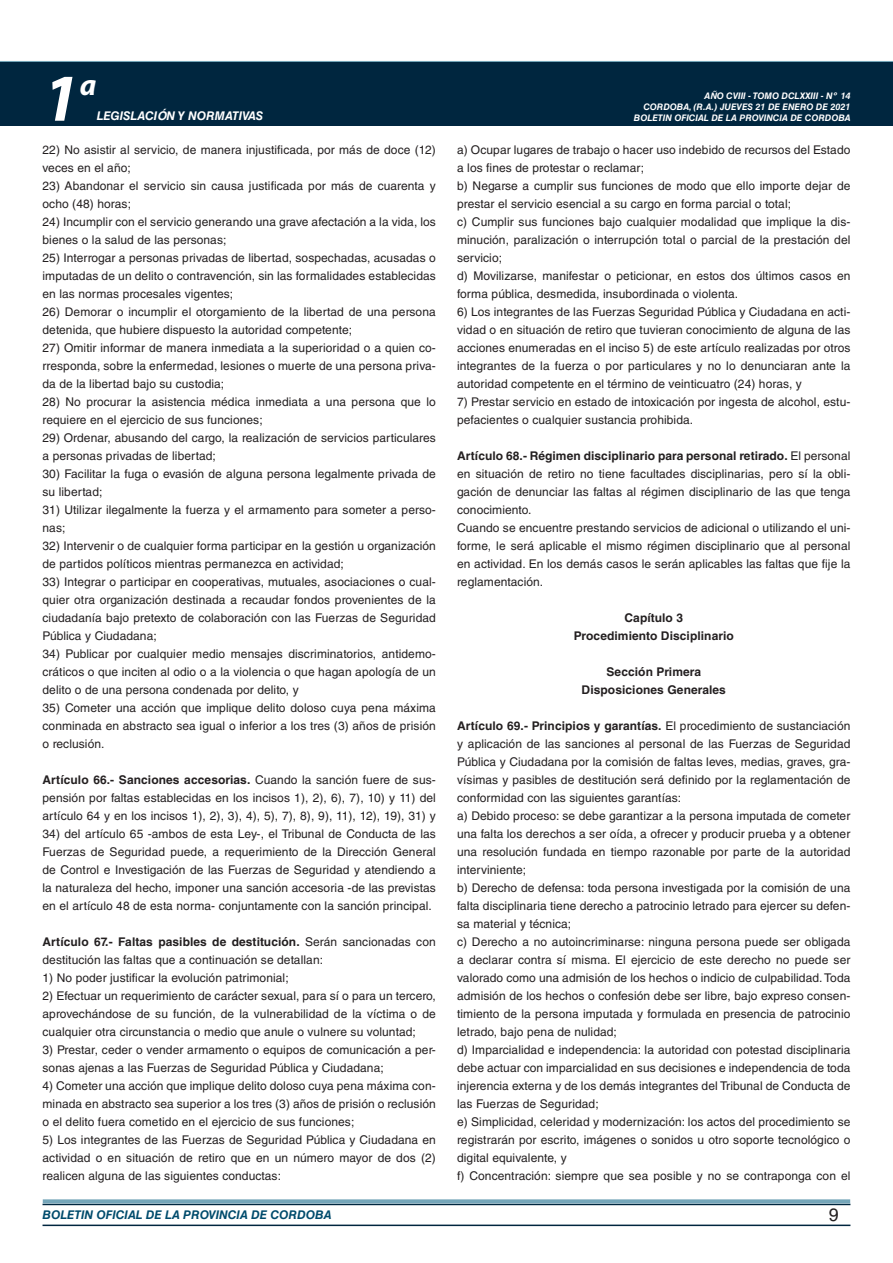
<style>
.page{position:relative;width:893px;height:1263px;background:#fff}
.page>*{position:absolute;margin:0;border:0;box-sizing:border-box;transform-origin:0 0}
.t1{font:italic 700 67.5px "Myriad Pro";color:#fff}
.t2{font:italic 700 30px "Myriad Pro";color:#fff}
.t3{font:18px "Helvetica LT Std";color:#231f20}
.t4{font:12px/18px "Helvetica LT Std";letter-spacing:.005em;color:#231f20}
.t5{font:700 12px/18px "Helvetica LT Std";letter-spacing:.005em;color:#231f20;text-align:center}
.t6{font:italic 700 12px "Helvetica LT Std";color:#004b6c}
.t7{font:italic 700 12px "Helvetica LT Std";color:#fff}
.t8{font:italic 700 9px/10.8px "Helvetica LT Std";color:#fff;text-align:right}
.s1{font-weight:700}
</style>
<div class="page">
<div style="left:0;top:61px;width:893px;height:6px;background:#73a5b8"></div>
<div style="left:0;top:62px;width:893px;height:64px;background:#00263f"></div>
<hr style="left:43px;top:1224px;width:807px;height:2px;background:#00263f">
<div style="left:42px;top:1198px;width:809px;height:8px;background:#fff;opacity:.75"></div>
<h1 class="t1" style="left:43px;top:54px;width:38px">1</h1>
<h2 class="t2" style="left:80px;top:66px;width:18px">a</h2>
<p class="t7" style="left:97px;top:109px;width:168px">LEGISLACIÓN Y NORMATIVAS</p>
<p class="t4" style="left:43px;top:141px;width:395px">22) No asistir al servicio, de manera injustificada, por más de doce (12) veces en el año;</p>
<p class="t4" style="left:43px;top:177px;width:395px">23) Abandonar el servicio sin causa justificada por más de cuarenta y ocho (48) horas;</p>
<p class="t4" style="left:43px;top:213px;width:395px">24) Incumplir con el servicio generando una grave afectación a la vida, los bienes o la salud de las personas;</p>
<p class="t4" style="left:43px;top:249px;width:395px;text-align:justify">25) Interrogar a personas privadas de libertad, sospechadas, acusadas o imputadas de un delito o contravención, sin las formalidades establecidas en las normas procesales vigentes;</p>
<p class="t4" style="left:43px;top:303px;width:395px">26) Demorar o incumplir el otorgamiento de la libertad de una persona detenida, que hubiere dispuesto la autoridad competente;</p>
<p class="t4" style="left:43px;top:339px;width:395px;text-align:justify">27) Omitir informar de manera inmediata a la superioridad o a quien co&shy;rresponda, sobre la enfermedad, lesiones o muerte de una persona priva&shy;da de la libertad bajo su custodia;</p>
<p class="t4" style="left:43px;top:393px;width:395px">28) No procurar la asistencia médica inmediata a una persona que lo requiere en el ejercicio de sus funciones;</p>
<p class="t4" style="left:43px;top:429px;width:395px">29) Ordenar, abusando del cargo, la realización de servicios particulares a personas privadas de libertad;</p>
<p class="t4" style="left:43px;top:465px;width:395px">30) Facilitar la fuga o evasión de alguna persona legalmente privada de su libertad;</p>
<p class="t4" style="left:43px;top:501px;width:395px">31) Utilizar ilegalmente la fuerza y el armamento para someter a perso&shy;nas;</p>
<p class="t4" style="left:43px;top:537px;width:395px">32) Intervenir o de cualquier forma participar en la gestión u organización de partidos políticos mientras permanezca en actividad;</p>
<p class="t4" style="left:43px;top:573px;width:395px;text-align:justify">33) Integrar o participar en cooperativas, mutuales, asociaciones o cual&shy;quier otra organización destinada a recaudar fondos provenientes de la ciudadanía bajo pretexto de colaboración con las Fuerzas de Seguridad Pública y Ciudadana;</p>
<p class="t4" style="left:43px;top:645px;width:395px;text-align:justify">34) Publicar por cualquier medio mensajes discriminatorios, antidemo&shy;cráticos o que inciten al odio o a la violencia o que hagan apología de un delito o de una persona condenada por delito, y</p>
<p class="t4" style="left:43px;top:699px;width:395px;text-align:justify">35) Cometer una acción que implique delito doloso cuya pena máxima conminada en abstracto sea igual o inferior a los tres (3) años de prisión o reclusión.</p>
<p class="t4" style="left:43px;top:771px;width:395px;text-align:justify"><span class="s1">Artículo 66.- Sanciones accesorias.</span> Cuando la sanción fuere de sus&shy;pensión por faltas establecidas en los incisos 1), 2), 6), 7), 10) y 11) del artículo 64 y en los incisos 1), 2), 3), 4), 5), 7), 8), 9), 11), 12), 19), 31) y</p>
<p class="t4" style="left:43px;top:825px;width:395px;text-align:justify">34) del artículo 65 -ambos de esta Ley-, el Tribunal de Conducta de las Fuerzas de Seguridad puede, a requerimiento de la Dirección General de Control e Investigación de las Fuerzas de Seguridad y atendiendo a la naturaleza del hecho, imponer una sanción accesoria -de las previstas en el artículo 48 de esta norma- conjuntamente con la sanción principal.</p>
<p class="t4" style="left:43px;top:933px;width:395px"><span class="s1">Artículo 67.- Faltas pasibles de destitución.</span> Serán sancionadas con destitución las faltas que a continuación se detallan:</p>
<p class="t4" style="left:43px;top:969px;width:248px">1) No poder justificar la evolución patrimonial;</p>
<p class="t4" style="left:43px;top:987px;width:395px;text-align:justify">2) Efectuar un requerimiento de carácter sexual, para sí o para un tercero, aprovechándose de su función, de la vulnerabilidad de la víctima o de cualquier otra circunstancia o medio que anule o vulnere su voluntad;</p>
<p class="t4" style="left:43px;top:1041px;width:395px">3) Prestar, ceder o vender armamento o equipos de comunicación a per&shy;sonas ajenas a las Fuerzas de Seguridad Pública y Ciudadana;</p>
<p class="t4" style="left:43px;top:1077px;width:395px;text-align:justify">4) Cometer una acción que implique delito doloso cuya pena máxima con&shy;minada en abstracto sea superior a los tres (3) años de prisión o reclusión o el delito fuera cometido en el ejercicio de sus funciones;</p>
<p class="t4" style="left:43px;top:1131px;width:395px;text-align:justify">5) Los integrantes de las Fuerzas de Seguridad Pública y Ciudadana en actividad o en situación de retiro que en un número mayor de dos (2) realicen alguna de las siguientes conductas:</p>
<p class="t8" style="left:634px;top:91px;width:218px">AÑO CVIII - TOMO DCLXXIII - Nº 14<br>CORDOBA, (R.A.) JUEVES 21 DE ENERO DE 2021<br>BOLETIN OFICIAL DE LA PROVINCIA DE CORDOBA</p>
<p class="t4" style="left:457px;top:141px;width:395px">a) Ocupar lugares de trabajo o hacer uso indebido de recursos del Estado a los fines de protestar o reclamar;<br>b) Negarse a cumplir sus funciones de modo que ello importe dejar de prestar el servicio esencial a su cargo en forma parcial o total;<br>c) Cumplir sus funciones bajo cualquier modalidad que implique la dis&shy;minución, paralización o interrupción total o parcial de la prestación del servicio;<br>d) Movilizarse, manifestar o peticionar, en estos dos últimos casos en forma pública, desmedida, insubordinada o violenta.</p>
<p class="t4" style="left:457px;top:303px;width:395px;text-align:justify">6) Los integrantes de las Fuerzas Seguridad Pública y Ciudadana en acti&shy;vidad o en situación de retiro que tuvieran conocimiento de alguna de las acciones enumeradas en el inciso 5) de este artículo realizadas por otros integrantes de la fuerza o por particulares y no lo denunciaran ante la autoridad competente en el término de veinticuatro (24) horas, y</p>
<p class="t4" style="left:457px;top:393px;width:395px">7) Prestar servicio en estado de intoxicación por ingesta de alcohol, estu&shy;pefacientes o cualquier sustancia prohibida.</p>
<p class="t4" style="left:457px;top:447px;width:395px"><span class="s1">Artículo 68.- Régimen disciplinario para personal retirado.</span> El personal en situación de retiro no tiene facultades disciplinarias, pero sí la obli&shy;gación de denunciar las faltas al régimen disciplinario de las que tenga conocimiento.<br>Cuando se encuentre prestando servicios de adicional o utilizando el uni&shy;forme, le será aplicable el mismo régimen disciplinario que al personal en actividad. En los demás casos le serán aplicables las faltas que fije la reglamentación.</p>
<p class="t5" style="left:574px;top:608px;width:161px">Capítulo 3<br>Procedimiento Disciplinario</p>
<p class="t5" style="left:582px;top:662px;width:146px">Sección Primera<br>Disposiciones Generales</p>
<p class="t4" style="left:457px;top:717px;width:395px"><span class="s1">Artículo 69.- Principios y garantías.</span> El procedimiento de sustanciación y aplicación de las sanciones al personal de las Fuerzas de Seguridad Pública y Ciudadana por la comisión de faltas leves, medias, graves, gra&shy;vísimas y pasibles de destitución será definido por la reglamentación de conformidad con las siguientes garantías:<br>a) Debido proceso: se debe garantizar a la persona imputada de cometer una falta los derechos a ser oída, a ofrecer y producir prueba y a obtener una resolución fundada en tiempo razonable por parte de la autoridad interviniente;<br>b) Derecho de defensa: toda persona investigada por la comisión de una falta disciplinaria tiene derecho a patrocinio letrado para ejercer su defen&shy;sa material y técnica;<br>c) Derecho a no autoincriminarse: ninguna persona puede ser obligada a declarar contra sí misma. El ejercicio de este derecho no puede ser valorado como una admisión de los hechos o indicio de culpabilidad. Toda admisión de los hechos o confesión debe ser libre, bajo expreso consen&shy;timiento de la persona imputada y formulada en presencia de patrocinio letrado, bajo pena de nulidad;<br>d) Imparcialidad e independencia: la autoridad con potestad disciplinaria debe actuar con imparcialidad en sus decisiones e independencia de toda injerencia externa y de los demás integrantes del Tribunal de Conducta de las Fuerzas de Seguridad;<br>e) Simplicidad, celeridad y modernización: los actos del procedimiento se registrarán por escrito, imágenes o sonidos u otro soporte tecnológico o digital equivalente, y<br>f) Concentración: siempre que sea posible y no se contraponga con el</p>
<p class="t6" style="left:43px;top:1208px;width:290px">BOLETIN OFICIAL DE LA PROVINCIA DE CORDOBA</p>
<h3 class="t3" style="left:829px;top:1204px;width:12px">9</h3>
</div>
